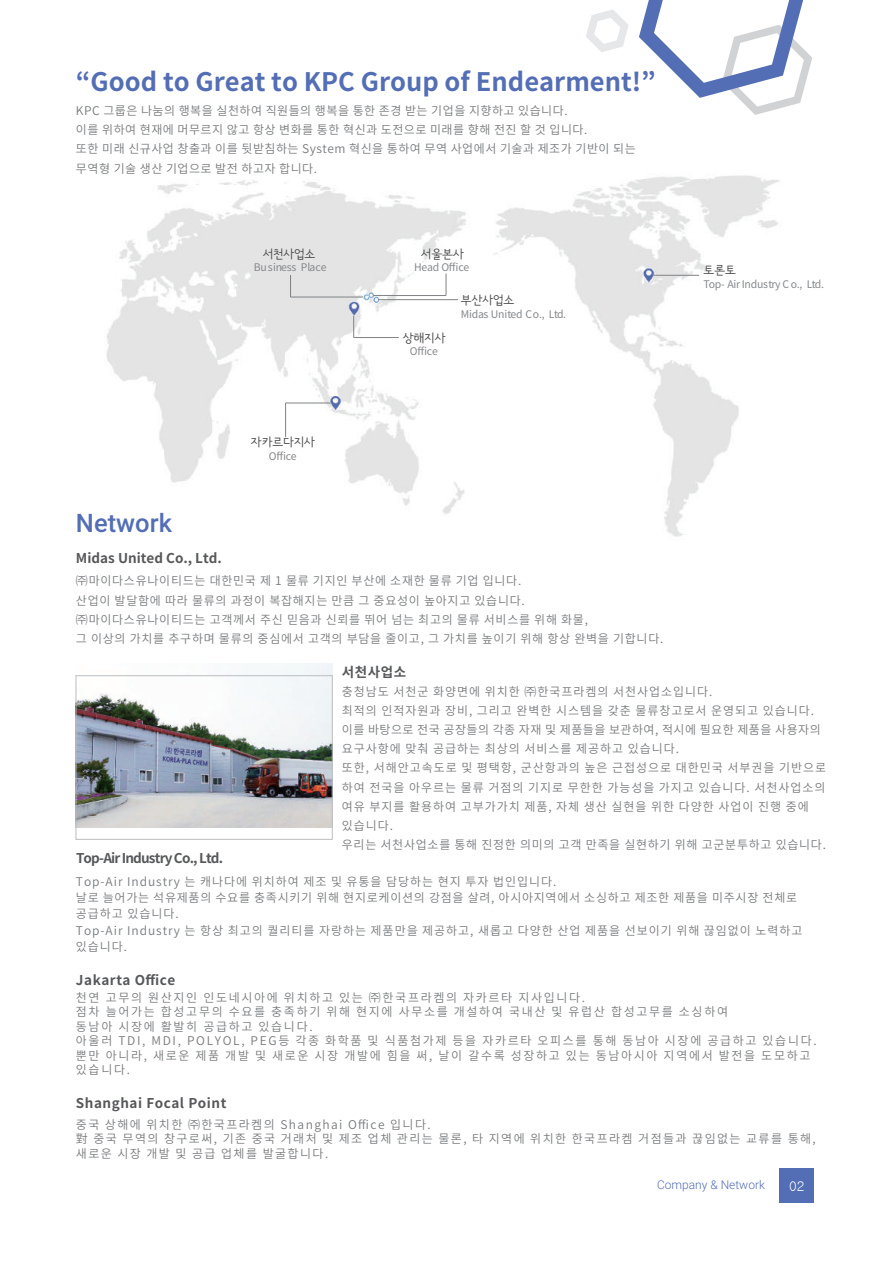
<style>
.page{position:relative;width:893px;height:1263px;background:#fff}
.page>*{position:absolute;margin:0;border:0;box-sizing:border-box;transform-origin:0 0}
.t1{font:700 25.5px "Noto Sans CJ Kkr";color:#546eb5}
.t2{font:500 25.5px "Roboto";color:#546eb5}
.t3{font:700 13.5px "Noto Sans CJ Kkr";letter-spacing:.04em;color:#57585a}
.t4{font:700 13.5px "Noto Sans CJ Kkr";color:#57585a}
.t5{font:13.5px "Roboto";color:#fff}
.t6{font:600 12px/19.2px "Noto Sans CJ Kkr";letter-spacing:.08em;color:#787a7d}
.t7{font:600 12px/14.4px "Noto Sans CJ Kkr";letter-spacing:.14em;color:#787a7d}
.t8{font:600 12px/19.2px "Noto Sans CJ Kkr";letter-spacing:.06em;color:#787a7d}
.t9{font:600 12px/19.2px "Noto Sans CJ Kkr";letter-spacing:.04em;color:#787a7d}
.t10{font:600 12px/14.4px "Noto Sans CJ Kkr";letter-spacing:.12em;color:#787a7d}
.t11{font:12px "Seoul Namsan M";color:#4b4c4d}
.t12{font:300 12px "Roboto";color:#546eb5}
.t13{font:10.5px "Noto Sans CJ Kkr";letter-spacing:-.02em;color:#86888b}
</style>
<div class="page">
<img style="left:106px;top:175px;width:674px;height:362px">
<div style="left:780px;top:1169px;width:34px;height:34px;background:#546eb5"></div>
<img style="left:78px;top:664px;width:254px;height:163px">
<div style="left:76px;top:675px;width:256px;height:164px;border:1px solid #bcbdc0"></div>
<hr style="left:291px;top:297px;width:72px;height:1px;background:#808285">
<svg style="left:290px;top:275px;width:1px;height:22px"></svg>
<hr style="left:354px;top:337px;width:45px;height:1px;background:#808285">
<svg style="left:353px;top:315px;width:1px;height:22px"></svg>
<hr style="left:286px;top:403px;width:45px;height:1px;background:#808285">
<hr style="left:285px;top:403px;width:1px;height:34px;background:#808285">
<hr style="left:374px;top:295px;width:72px;height:1px;background:#808285">
<hr style="left:378px;top:299px;width:80px;height:1px;background:#808285">
<hr style="left:653px;top:275px;width:46px;height:1px;background:#808285">
<svg style="left:446px;top:273px;width:1px;height:22px"></svg>
<svg style="left:586px;top:9px;width:43px;height:43px"></svg>
<svg style="left:639px;top:0;width:173px;height:115px"></svg>
<h1 class="t1" style="left:76px;top:67px;width:581px">“Good to Great to KPC Group of Endearment!”</h1>
<p class="t9" style="left:76px;top:101px;width:561px">KPC 그룹은 나눔의 행복을 실천하여 직원들의 행복을 통한 존경 받는 기업을 지향하고 있습니다.<br>이를 위하여 현재에 머무르지 않고 항상 변화를 통한 혁신과 도전으로 미래를 향해 전진 할 것 입니다.<br>또한 미래 신규사업 창출과 이를 뒷받침하는 System 혁신을 통하여 무역 사업에서 기술과 제조가 기반이 되는 무역형 기술 생산 기업으로 발전 하고자 합니다.</p>
<p class="t11" style="left:263px;top:247px;width:54px">서천사업소</p>
<p class="t13" style="left:254px;top:262px;width:74px">Business Place</p>
<h1 class="t2" style="left:76px;top:505px;width:98px">Network</h1>
<p class="t4" style="left:76px;top:551px;width:147px">Midas United Co., Ltd.</p>
<p class="t11" style="left:251px;top:436px;width:66px">자카르다지사</p>
<p class="t13" style="left:269px;top:450px;width:29px">Office</p>
<p class="t11" style="left:421px;top:247px;width:44px">서울본사</p>
<p class="t13" style="left:414px;top:262px;width:57px">Head Office</p>
<p class="t11" style="left:461px;top:294px;width:55px">부산사업소</p>
<p class="t13" style="left:461px;top:308px;width:107px">Midas United Co., Ltd.</p>
<p class="t11" style="left:403px;top:331px;width:44px">상해지사</p>
<p class="t13" style="left:410px;top:346px;width:29px">Office</p>
<p class="t8" style="left:76px;top:572px;width:589px">㈜마이다스유나이티드는 대한민국 제 1 물류 기지인 부산에 소재한 물류 기업 입니다.<br>산업이 발달함에 따라 물류의 과정이 복잡해지는 만큼 그 중요성이 높아지고 있습니다.<br>㈜마이다스유나이티드는 고객께서 주신 믿음과 신뢰를 뛰어 넘는 최고의 물류 서비스를 위해 화물,<br>그 이상의 가치를 추구하며 물류의 중심에서 고객의 부담을 줄이고, 그 가치를 높이기 위해 항상 완벽을 기합니다.</p>
<p class="t11" style="left:704px;top:264px;width:34px">토론토</p>
<p class="t13" style="left:704px;top:278px;width:122px">Top- Air Industry C o., Ltd.</p>
<p class="t3" style="left:76px;top:850px;width:149px">Top-Air Industry Co., Ltd.</p>
<p class="t3" style="left:342px;top:664px;width:66px">서천사업소</p>
<p class="t6" style="left:342px;top:682px;width:486px">충청남도 서천군 화양면에 위치한 ㈜한국프라켐의 서천사업소입니다.<br>최적의 인적자원과 장비, 그리고 완벽한 시스템을 갖춘 물류창고로서 운영되고 있습니다. 이를 바탕으로 전국 공장들의 각종 자재 및 제품들을 보관하여, 적시에 필요한 제품을 사용자의 요구사항에 맞춰 공급하는 최상의 서비스를 제공하고 있습니다.<br>또한, 서해안고속도로 및 평택항, 군산항과의 높은 근접성으로 대한민국 서부권을 기반으로 하여 전국을 아우르는 물류 거점의 기지로 무한한 가능성을 가지고 있습니다. 서천사업소의 여유 부지를 활용하여 고부가가치 제품, 자체 생산 실현을 위한 다양한 사업이 진행 중에 있습니다.<br>우리는 서천사업소를 통해 진정한 의미의 고객 만족을 실현하기 위해 고군분투하고 있습니다.</p>
<p class="t6" style="left:76px;top:874px;width:728px;line-height:16.2px">Top-Air Industry 는 캐나다에 위치하여 제조 및 유통을 담당하는 현지 투자 법인입니다.<br>날로 늘어가는 석유제품의 수요를 충족시키기 위해 현지로케이션의 강점을 살려, 아시아지역에서 소싱하고 제조한 제품을 미주시장 전체로 공급하고 있습니다.<br>Top-Air Industry 는 항상 최고의 퀄리티를 자랑하는 제품만을 제공하고, 새롭고 다양한 산업 제품을 선보이기 위해 끊임없이 노력하고 있습니다.</p>
<p class="t3" style="left:76px;top:972px;width:101px">Jakarta Office</p>
<p class="t7" style="left:76px;top:990px;width:742px">천연 고무의 원산지인 인도네시아에 위치하고 있는 ㈜한국프라켐의 자카르타 지사입니다.<br>점차 늘어가는 합성고무의 수요를 충족하기 위해 현지에 사무소를 개설하여 국내산 및 유럽산 합성고무를 소싱하여<br>동남아 시장에 활발히 공급하고 있습니다.<br>아울러 TDI, MDI, POLYOL, PEG등 각종 화학품 및 식품첨가제 등을 자카르타 오피스를 통해 동남아 시장에 공급하고 있습니다. 뿐만 아니라, 새로운 제품 개발 및 새로운 시장 개발에 힘을 써, 날이 갈수록 성장하고 있는 동남아시아 지역에서 발전을 도모하고 있습니다.</p>
<p class="t3" style="left:76px;top:1095px;width:152px">Shanghai Focal Point</p>
<p class="t10" style="left:76px;top:1117px;width:741px">중국 상해에 위치한 ㈜한국프라켐의 Shanghai Office 입니다.<br>對 중국 무역의 창구로써, 기존 중국 거래처 및 제조 업체 관리는 물론, 타 지역에 위치한 한국프라켐 거점들과 끊임없는 교류를 통해, 새로운 시장 개발 및 공급 업체를 발굴합니다.</p>
<p class="t12" style="left:657px;top:1177px;width:109px">Company &amp; Network</p>
<p class="t5" style="left:789px;top:1180px;width:17px">02</p>
</div>
